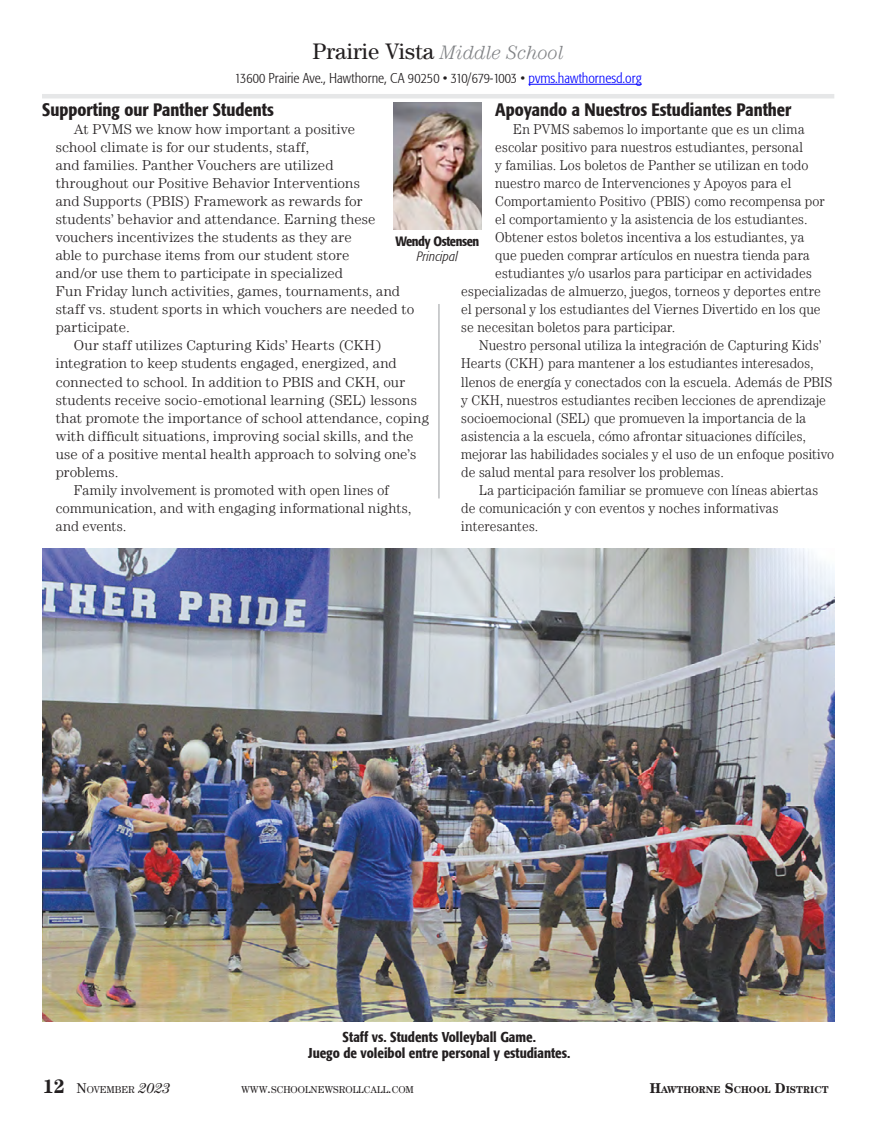
<style>
.page{position:relative;width:878px;height:1121px;background:#fff}
.page>*{position:absolute;margin:0;border:0;box-sizing:border-box;transform-origin:0 0}
.t1{font:22.5px "Century LT";letter-spacing:.005em;color:#231f20}
.t2{font:500 condensed 18px "Formata";color:#231f20}
.t3{font:300 14.25px "Century LT";letter-spacing:.01em;color:#231f20;scale:.95 1}
.t4{font:300 14.25px "Century LT";letter-spacing:.01em;color:#231f20}
.t5{font:500 condensed 14.25px/16.5px "Formata";color:#231f20;text-align:center}
.t6{font:300 condensed 14.25px "Formata";color:#231f20}
.t7{font:500 condensed 13.5px "Formata";letter-spacing:-.03em;color:#231f20}
.t8{font:italic 300 condensed 13.5px "Formata";letter-spacing:.005em;color:#231f20}
.t9{font:10.05px "Century LT";color:#231f20}
.t10{font:700 10.05px "Century LT";color:#231f20}
.s1{font-weight:300;font-style:italic;font-size:19.5px;color:#808285}
.s2{color:#00f}
.s3{font-weight:700;font-size:19.5px}
.s4{font-size:14.25px}
.s5{font-style:italic;font-size:14.25px}
</style>
<div class="page">
<img style="left:393px;top:103px;width:88px;height:126px">
<hr style="left:42px;top:94px;width:792px;height:4px;background:#e6e7e8">
<hr style="left:528px;top:84px;width:113px;height:1px;background:#00f">
<hr style="left:438px;top:304px;width:1px;height:194px;background:#bcbec0">
<img style="left:42px;top:548px;width:792px;height:474px">
<h1 class="t1" style="left:312px;top:38px;width:253px">Prairie Vista <span class="s1">Middle School</span></h1>
<p class="t6" style="left:235px;top:70px;width:408px">13600 Prairie Ave., Hawthorne, CA 90250 • 310/679-1003 • <span class="s2">pvms.hawthornesd.org</span></p>
<p class="t2" style="left:495px;top:99px;width:298px">Apoyando a Nuestros Estudiantes Panther</p>
<p class="t3" style="left:513px;top:121px;width:308px">En PVMS sabemos lo importante que es un clima</p>
<p class="t3" style="left:495px;top:139px;width:325px">escolar positivo para nuestros estudiantes, personal</p>
<p class="t3" style="left:495px;top:157px;width:331px">y familias. Los boletos de Panther se utilizan en todo</p>
<p class="t3" style="left:495px;top:175px;width:313px">nuestro marco de Intervenciones y Apoyos para el</p>
<p class="t3" style="left:495px;top:193px;width:348px">Comportamiento Positivo (PBIS) como recompensa por</p>
<p class="t3" style="left:495px;top:211px;width:330px">el comportamiento y la asistencia de los estudiantes.</p>
<p class="t3" style="left:495px;top:229px;width:327px">Obtener estos boletos incentiva a los estudiantes, ya</p>
<p class="t3" style="left:495px;top:247px;width:333px">que pueden comprar artículos en nuestra tienda para</p>
<p class="t3" style="left:495px;top:265px;width:335px">estudiantes y/o usarlos para participar en actividades</p>
<p class="t3" style="left:461px;top:283px;width:380px">especializadas de almuerzo, juegos, torneos y deportes entre</p>
<p class="t3" style="left:461px;top:301px;width:380px">el personal y los estudiantes del Viernes Divertido en los que</p>
<p class="t3" style="left:461px;top:319px;width:227px">se necesitan boletos para participar.</p>
<p class="t3" style="left:479px;top:337px;width:361px">Nuestro personal utiliza la integración de Capturing Kids’</p>
<p class="t3" style="left:461px;top:355px;width:372px">Hearts (CKH) para mantener a los estudiantes interesados,</p>
<p class="t3" style="left:461px;top:373px;width:392px">llenos de energía y conectados con la escuela. Además de PBIS</p>
<p class="t3" style="left:461px;top:391px;width:385px">y CKH, nuestros estudiantes reciben lecciones de aprendizaje</p>
<p class="t3" style="left:461px;top:409px;width:364px">socioemocional (SEL) que promueven la importancia de la</p>
<p class="t3" style="left:461px;top:427px;width:364px">asistencia a la escuela, cómo afrontar situaciones difíciles,</p>
<p class="t3" style="left:461px;top:445px;width:394px">mejorar las habilidades sociales y el uso de un enfoque positivo</p>
<p class="t3" style="left:461px;top:463px;width:278px">de salud mental para resolver los problemas.</p>
<p class="t3" style="left:479px;top:481px;width:358px">La participación familiar se promueve con líneas abiertas</p>
<p class="t3" style="left:461px;top:499px;width:335px">de comunicación y con eventos y noches informativas</p>
<p class="t3" style="left:461px;top:517px;width:83px">interesantes.</p>
<p class="t2" style="left:42px;top:99px;width:233px">Supporting our Panther Students</p>
<p class="t4" style="left:74px;top:121px;width:283px">At PVMS we know how important a positive</p>
<p class="t4" style="left:56px;top:139px;width:255px">school climate is for our students, staff,</p>
<p class="t4" style="left:56px;top:157px;width:279px">and families. Panther Vouchers are utilized</p>
<p class="t4" style="left:56px;top:175px;width:306px">throughout our Positive Behavior Interventions</p>
<p class="t4" style="left:56px;top:193px;width:308px">and Supports (PBIS) Framework as rewards for</p>
<p class="t4" style="left:56px;top:211px;width:321px">students’ behavior and attendance. Earning these</p>
<p class="t4" style="left:56px;top:229px;width:297px">vouchers incentivizes the students as they are</p>
<p class="t4" style="left:56px;top:247px;width:295px">able to purchase items from our student store</p>
<p class="t4" style="left:56px;top:265px;width:289px">and/or use them to participate in specialized</p>
<p class="t4" style="left:56px;top:283px;width:346px">Fun Friday lunch activities, games, tournaments, and</p>
<p class="t4" style="left:56px;top:301px;width:360px">staff vs. student sports in which vouchers are needed to</p>
<p class="t4" style="left:56px;top:319px;width:76px">participate.</p>
<p class="t4" style="left:74px;top:337px;width:309px">Our staff utilizes Capturing Kids’ Hearts (CKH)</p>
<p class="t4" style="left:56px;top:355px;width:342px">integration to keep students engaged, energized, and</p>
<p class="t4" style="left:56px;top:373px;width:351px">connected to school. In addition to PBIS and CKH, our</p>
<p class="t4" style="left:56px;top:391px;width:362px">students receive socio-emotional learning (SEL) lessons</p>
<p class="t4" style="left:56px;top:409px;width:375px">that promote the importance of school attendance, coping</p>
<p class="t4" style="left:56px;top:427px;width:359px">with difficult situations, improving social skills, and the</p>
<p class="t4" style="left:56px;top:445px;width:362px">use of a positive mental health approach to solving one’s</p>
<p class="t4" style="left:56px;top:463px;width:64px">problems.</p>
<p class="t4" style="left:74px;top:481px;width:317px">Family involvement is promoted with open lines of</p>
<p class="t4" style="left:56px;top:499px;width:357px">communication, and with engaging informational nights,</p>
<p class="t4" style="left:56px;top:517px;width:72px">and events.</p>
<p class="t7" style="left:395px;top:233px;width:85px">Wendy Ostensen</p>
<p class="t8" style="left:417px;top:249px;width:42px">Principal</p>
<p class="t5" style="left:308px;top:1028px;width:264px">Staff vs. Students Volleyball Game.<br>Juego de voleibol entre personal y estudiantes.</p>
<p class="t9" style="left:43px;top:1083px;width:129px"><span class="s3">12</span> <span class="s4">N</span>OVEMBER <span class="s5">2023</span></p>
<p class="t9" style="left:241px;top:1083px;width:174px">WWW<span class="s4">.</span>SCHOOLNEWSROLLCALL<span class="s4">.</span>COM</p>
<p class="t10" style="left:649px;top:1083px;width:180px"><span class="s4">H</span>AWTHORNE <span class="s4">S</span>CHOOL <span class="s4">D</span>ISTRICT</p>
</div>
